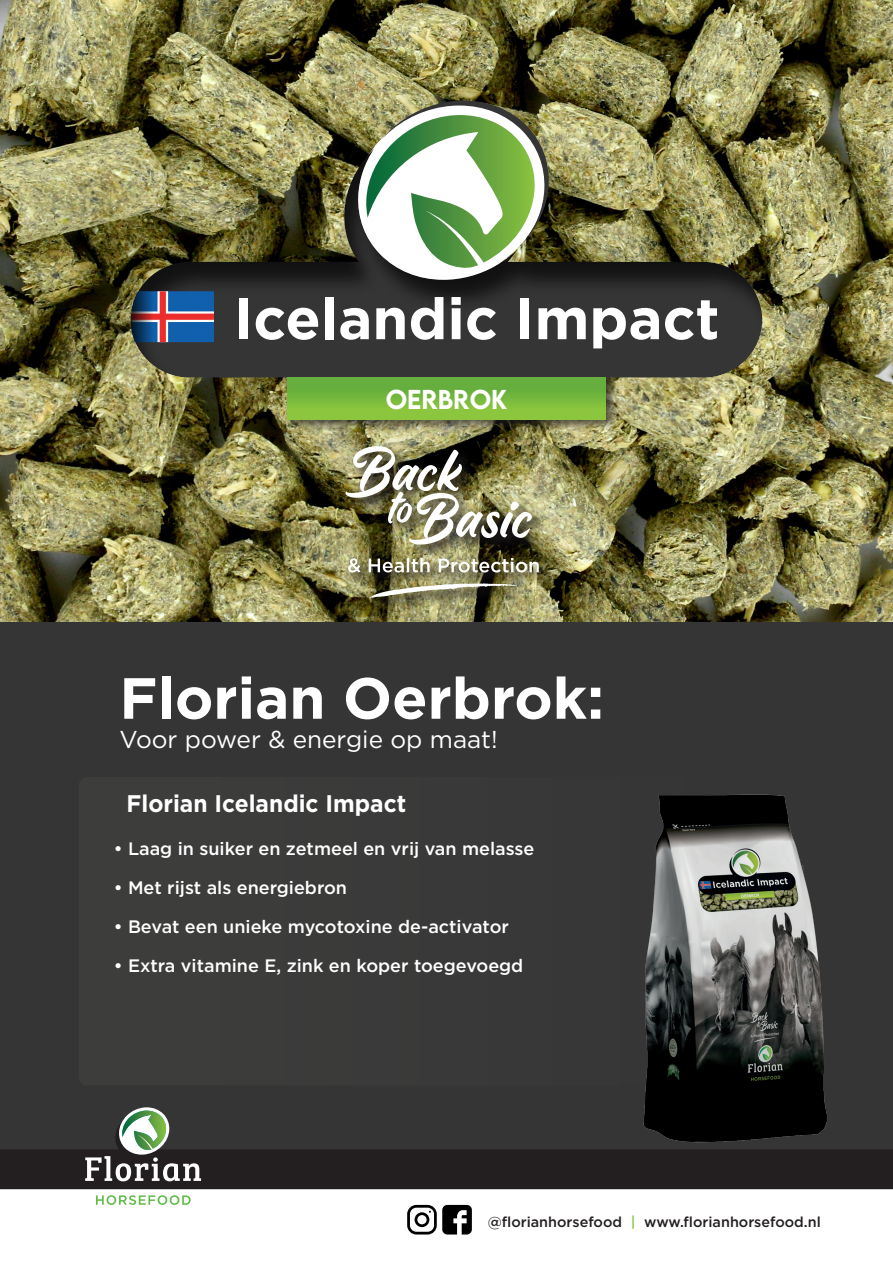
<style>
.page{position:relative;width:893px;height:1263px;background:#fff}
.page>*{position:absolute;margin:0;border:0;box-sizing:border-box;transform-origin:0 0}
.t1{font:700 57.9px "Gotham";color:#fff}
.t2{font:700 57.75px "Gotham";color:#fff}
.t3{font:24.45px "Gotham";color:#fff}
.t4{font:500 24.3px "LEMONMILK";color:#fff}
.t5{font:700 24px "Gotham";color:#fff;scale:.95 1}
.t6{font:500 18px "Gotham";color:#fff}
.t7{font:500 14.4px "Gotham";color:#231f20}
.s1{color:#8bc63e}
</style>
<div class="page">
<img style="left:0;top:0;width:893px;height:622px">
<img style="left:342px;top:90px;width:216px;height:58px">
<div style="left:0;top:622px;width:893px;height:535px;background:#363536"></div>
<div style="left:0;top:1149px;width:893px;height:40px;background:#231f20"></div>
<svg style="left:85px;top:1107px;width:116px;height:74px"></svg>
<svg style="left:96px;top:1195px;width:95px;height:10px"></svg>
<svg style="left:407px;top:1205px;width:65px;height:29px"></svg>
<div style="left:79px;top:777px;width:746px;height:308px;background:#3d3d3c;border-radius:9px"></div>
<img style="left:634px;top:794px;width:203px;height:357px">
<img style="left:343px;top:443px;width:211px;height:170px">
<svg style="left:348px;top:558px;width:191px;height:14px"></svg>
<svg style="left:370px;top:579px;width:147px;height:19px;background:#878464"></svg>
<img style="left:345px;top:446px;width:187px;height:99px">
<div style="left:283px;top:339px;width:337px;height:94px;background:#231f20;opacity:.75"></div>
<div style="left:287px;top:343px;width:319px;height:76px;background:#8bc63e"></div>
<div style="left:129px;top:148px;width:635px;height:231px;background:#231f20;opacity:.75"></div>
<svg style="left:366px;top:101px;width:183px;height:168px"></svg>
<svg style="left:287px;top:378px;width:319px;height:26px;background:#6db23d"></svg>
<svg style="left:131px;top:291px;width:83px;height:51px;background:#515f8c"></svg>
<p class="t2" style="left:234px;top:280px;width:487px">Icelandic Impact</p>
<p class="t4" style="left:386px;top:383px;width:123px">OERBROK</p>
<p class="t1" style="left:119px;top:660px;width:486px">Florian Oerbrok:</p>
<p class="t3" style="left:119px;top:724px;width:380px">Voor power &amp; energie op maat!</p>
<p class="t5" style="left:126px;top:788px;width:296px">Florian Icelandic Impact</p>
<p class="t6" style="left:114px;top:836px;width:422px">• Laag in suiker en zetmeel en vrij van melasse</p>
<p class="t6" style="left:114px;top:875px;width:235px">• Met rijst als energiebron</p>
<p class="t6" style="left:114px;top:914px;width:397px">• Bevat een unieke mycotoxine de-activator</p>
<p class="t6" style="left:114px;top:953px;width:411px">• Extra vitamine E, zink en koper toegevoegd</p>
<p class="t7" style="left:488px;top:1212px;width:335px">@florianhorsefood <span class="s1">|</span> www.florianhorsefood.nl</p>
</div>
